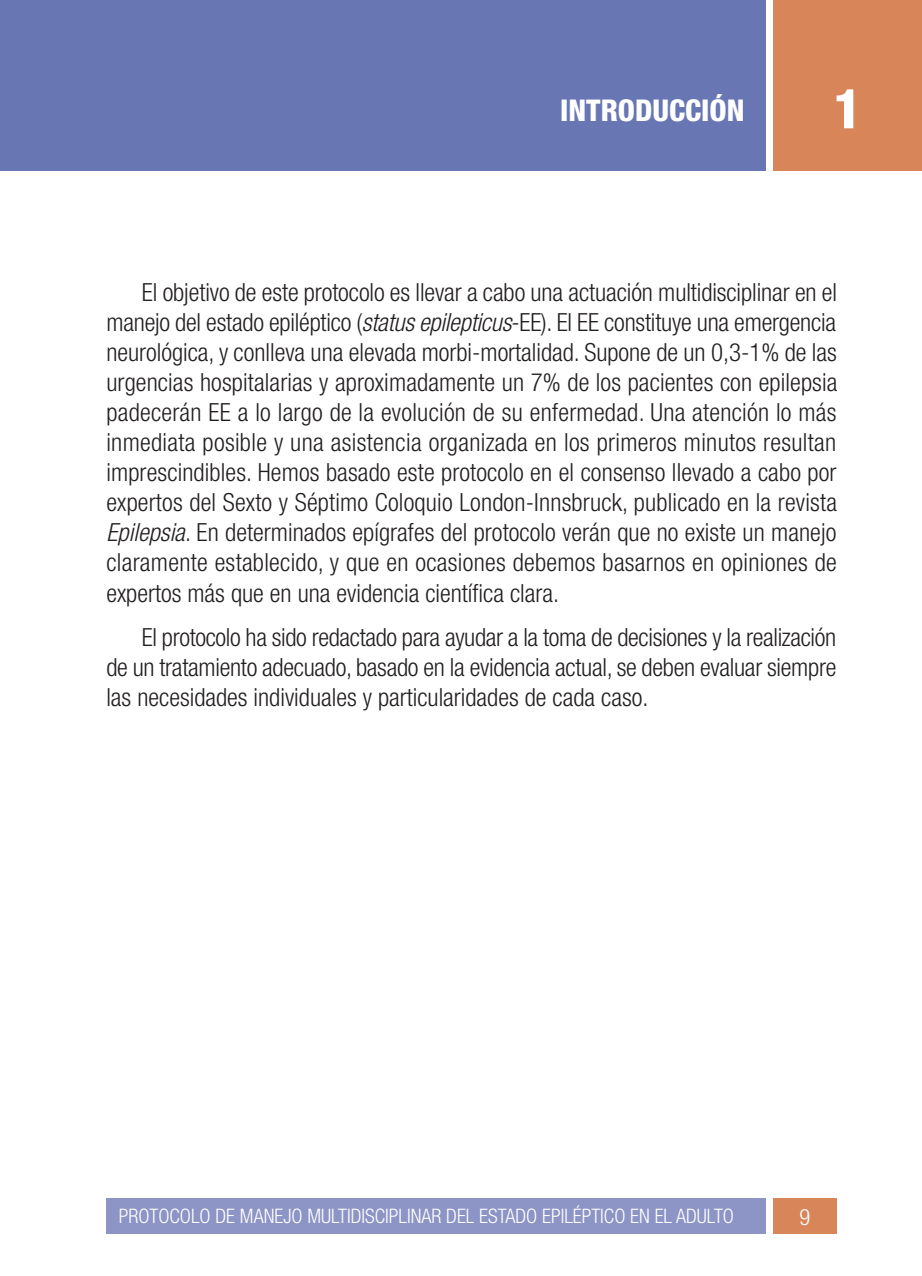
<style>
.page{position:relative;width:922px;height:1276px;background:#fff}
.page>*{position:absolute;margin:0;border:0;box-sizing:border-box;transform-origin:0 0}
.t1{font:800 condensed 55px "Helvetica Neue LT Std";color:#fff}
.t2{font:800 condensed 30px "Helvetica Neue LT Std";color:#fff}
.t3{font:300 condensed 25px/30px "Helvetica Neue LT Std";color:#231f20;text-align:justify}
.t4{font:300 condensed 22.5px "Helvetica Neue LT Std";color:#fff}
.t5{font:300 condensed 20px "Helvetica Neue LT Std";color:#fff}
.s1{font-style:italic}
</style>
<div class="page">
<div style="left:772px;top:1198px;width:64px;height:35px;background:#d78559"></div>
<div style="left:106px;top:1198px;width:659px;height:35px;background:#8d94c6"></div>
<div style="left:0;top:0;width:765px;height:170px;background:#6877b4"></div>
<div style="left:772px;top:0;width:149px;height:170px;background:#d78559"></div>
<p class="t2" style="left:560px;top:91px;width:186px">INTRODUCCIÓN</p>
<h1 class="t1" style="left:833px;top:75px;width:30px">1</h1>
<p class="t3" style="left:106px;top:277px;width:732px;text-indent:35px">El objetivo de este protocolo es llevar a cabo una actuación multidisciplinar en el manejo del estado epiléptico (<span class="s1">status epilepticus</span>-EE). El EE constituye una emergencia neurológica, y conlleva una elevada morbi-mortalidad. Supone de un 0,3-1% de las urgencias hospitalarias y aproximadamente un 7% de los pacientes con epilepsia padecerán EE a lo largo de la evolución de su enfermedad. Una atención lo más inmediata posible y una asistencia organizada en los primeros minutos resultan imprescindibles. Hemos basado este protocolo en el consenso llevado a cabo por expertos del Sexto y Séptimo Coloquio London-Innsbruck, publicado en la revista <span class="s1">Epilepsia</span>. En determinados epígrafes del protocolo verán que no existe un manejo claramente establecido, y que en ocasiones debemos basarnos en opiniones de expertos más que en una evidencia científica clara.</p>
<p class="t3" style="left:106px;top:621px;width:731px;text-indent:35px">El protocolo ha sido redactado para ayudar a la toma de decisiones y la realización de un tratamiento adecuado, basado en la evidencia actual, se deben evaluar siempre las necesidades individuales y particularidades de cada caso.</p>
<p class="t5" style="left:119px;top:1204px;width:616px">PROTOCOLO DE MANEJO MULTIDISCIPLINAR DEL ESTADO EPILÉPTICO EN EL ADULTO</p>
<p class="t4" style="left:799px;top:1203px;width:12px">9</p>
</div>
